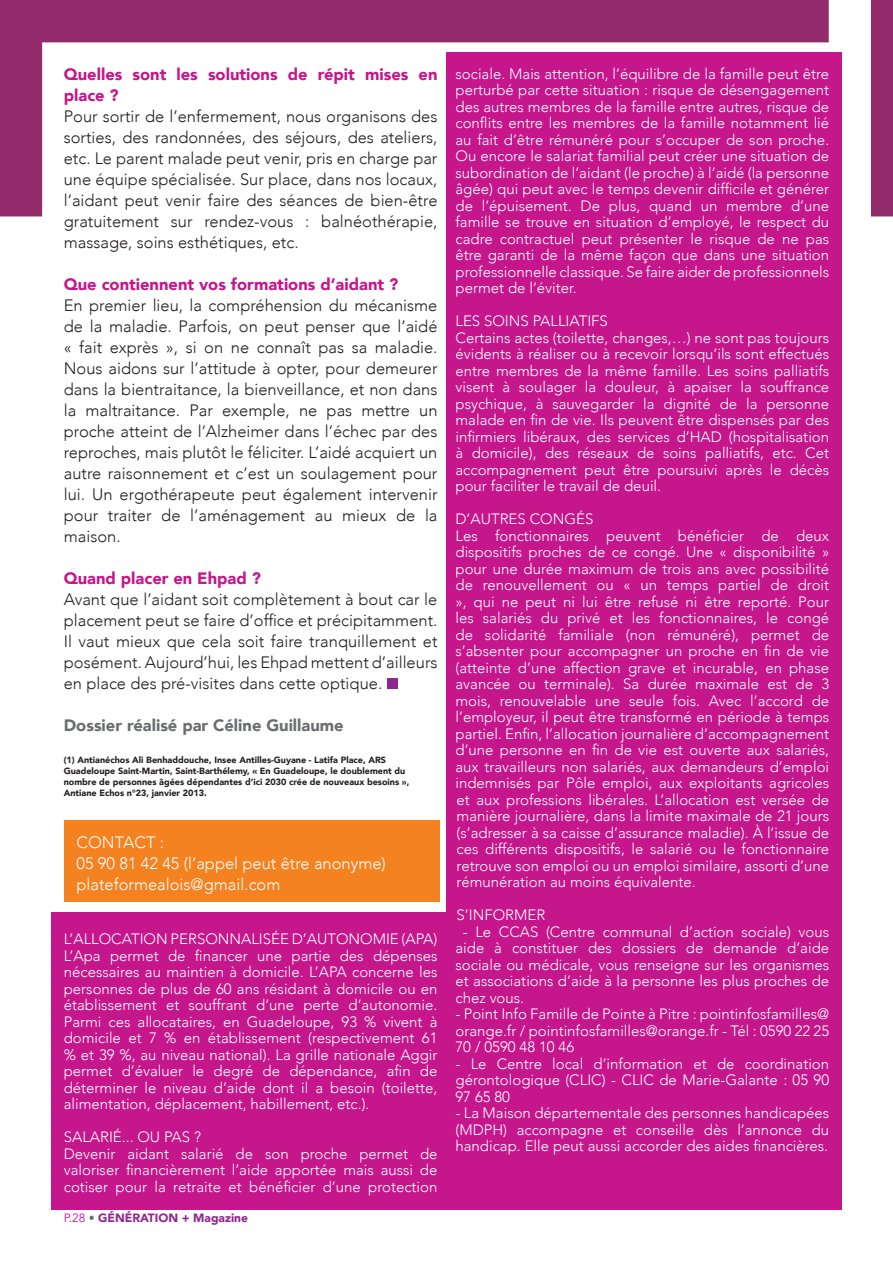
<style>
.page{position:relative;width:893px;height:1263px;background:#fff}
.page>*{position:absolute;margin:0;border:0;box-sizing:border-box;transform-origin:0 0}
.Corps_de_txt{font:300 16.5px/21px "Avenir";color:#231f20;text-align:justify}
.Corps_de_txt-2{font:900 16.5px/21px "Avenir";color:#c5168c}
.zoom_focus{font:300 16.5px "Avenir";color:#fff}
.Corps_de_txt-3{font:900 16.5px "Avenir";color:#6c6d70}
.Corps_de_txt-4{font:300 15px/16.5px "Avenir";color:#fff;text-align:justify}
.t1{font:900 12px "Avenir";color:#90268f}
.Legend{font:900 9px/10.8px "Avenir";color:#231f20}
.s1{font-weight:400;color:#c5168c}
.s2{font-weight:400;color:#6c6d70}
</style>
<div class="page">
<img style="left:0;top:0;width:872px;height:902px">
<div style="left:446px;top:52px;width:396px;height:1158px;background:#c5168c"></div>
<div style="left:51px;top:912px;width:395px;height:298px;background:#c5168c"></div>
<div style="left:872px;top:0;width:21px;height:217px;background:#932a6b"></div>
<div style="left:64px;top:820px;width:376px;height:81px;background:#f58220"></div>
<div style="left:387px;top:678px;width:11px;height:11px;background:#90268f"></div>
<p class="Corps_de_txt-2" style="left:64px;top:64px;width:375px">Quelles sont les solutions de répit mises en place ?</p>
<p class="Corps_de_txt" style="left:64px;top:106px;width:375px">Pour sortir de l’enfermement, nous organisons des sorties, des randonnées, des séjours, des ateliers, etc. Le parent malade peut venir, pris en charge par une équipe spécialisée. Sur place, dans nos locaux, l’aidant peut venir faire des séances de bien-être gratuitement sur rendez-vous : balnéothérapie, massage, soins esthétiques, etc.</p>
<p class="Corps_de_txt-2" style="left:64px;top:274px;width:336px">Que contiennent vos formations d’aidant ?</p>
<p class="Corps_de_txt" style="left:64px;top:295px;width:375px">En premier lieu, la compréhension du mécanisme de la maladie. Parfois, on peut penser que l’aidé « fait exprès », si on ne connaît pas sa maladie.<br>Nous aidons sur l’attitude à opter, pour demeurer dans la bientraitance, la bienveillance, et non dans la maltraitance. Par exemple, ne pas mettre un proche atteint de l’Alzheimer dans l’échec par des reproches, mais plutôt le féliciter. L’aidé acquiert un autre raisonnement et c’est un soulagement pour lui. Un ergothérapeute peut également intervenir pour traiter de l’aménagement au mieux de la maison.</p>
<p class="Corps_de_txt-2" style="left:64px;top:568px;width:199px">Quand placer en Ehpad ?</p>
<p class="Corps_de_txt" style="left:64px;top:589px;width:375px">Avant que l’aidant soit complètement à bout car le placement peut se faire d’office et précipitamment.<br>Il vaut mieux que cela soit faire tranquillement et posément. Aujourd’hui, les Ehpad mettent d’ailleurs en place des pré-visites dans cette optique.</p>
<p class="Corps_de_txt-3" style="left:64px;top:711px;width:281px">Dossier réalisé par Céline Guillaume</p>
<p class="Legend" style="left:64px;top:754px;width:347px">(1) Antianéchos Ali Benhaddouche, Insee Antilles-Guyane - Latifa Place, ARS Guadeloupe Saint-Martin, Saint-Barthélemy, « En Guadeloupe, le doublement du nombre de personnes âgées dépendantes d’ici 2030 crée de nouveaux besoins », Antiane Echos n°23, janvier 2013.</p>
<p class="zoom_focus" style="left:77px;top:832px;width:89px">CONTACT :</p>
<p class="zoom_focus" style="left:77px;top:853px;width:311px">05 90 81 42 45 (l’appel peut être anonyme)</p>
<p class="zoom_focus" style="left:77px;top:874px;width:205px">plateformealois@gmail.com</p>
<p class="Corps_de_txt-4" style="left:64px;top:931px;width:375px">L’ALLOCATION PERSONNALISÉE D’AUTONOMIE (APA)</p>
<p class="Corps_de_txt-4" style="left:64px;top:947px;width:375px">L’Apa permet de financer une partie des dépenses nécessaires au maintien à domicile. L’APA concerne les personnes de plus de 60 ans résidant à domicile ou en établissement et souffrant d’une perte d’autonomie.<br>Parmi ces allocataires, en Guadeloupe, 93 % vivent à domicile et 7 % en établissement (respectivement 61 % et 39 %, au niveau national). La grille nationale Aggir permet d’évaluer le degré de dépendance, afin de déterminer le niveau d’aide dont il a besoin (toilette, alimentation, déplacement, habillement, etc.).</p>
<p class="Corps_de_txt-4" style="left:64px;top:1129px;width:139px">SALARIÉ... OU PAS ?</p>
<p class="Corps_de_txt-4" style="left:64px;top:1145px;width:375px">Devenir aidant salarié de son proche permet de valoriser financièrement l’aide apportée mais aussi de cotiser pour la retraite et bénéficier d’une protection</p>
<p class="t1" style="left:64px;top:1207px;width:186px"><span class="s1">P</span><span class="s1">.28</span> <span class="s2">•</span> GÉNÉRATION + Magazine</p>
<p class="Corps_de_txt-4" style="left:455px;top:65px;width:375px">sociale. Mais attention, l’équilibre de la famille peut être perturbé par cette situation : risque de désengagement des autres membres de la famille entre autres, risque de conflits entre les membres de la famille notamment lié au fait d’être rémunéré pour s’occuper de son proche.<br>Ou encore le salariat familial peut créer une situation de subordination de l’aidant (le proche) à l’aidé (la personne âgée) qui peut avec le temps devenir difficile et générer de l’épuisement. De plus, quand un membre d’une famille se trouve en situation d’employé, le respect du cadre contractuel peut présenter le risque de ne pas être garanti de la même façon que dans une situation professionnelle classique. Se faire aider de professionnels permet de l’éviter.</p>
<p class="Corps_de_txt-4" style="left:455px;top:313px;width:154px">LES SOINS PALLIATIFS</p>
<p class="Corps_de_txt-4" style="left:455px;top:329px;width:375px">Certains actes (toilette, changes,…) ne sont pas toujours évidents à réaliser ou à recevoir lorsqu’ils sont effectués entre membres de la même famille. Les soins palliatifs visent à soulager la douleur, à apaiser la souffrance psychique, à sauvegarder la dignité de la personne malade en fin de vie. Ils peuvent être dispensés par des infirmiers libéraux, des services d’HAD (hospitalisation à domicile), des réseaux de soins palliatifs, etc. Cet accompagnement peut être poursuivi après le décès pour faciliter le travail de deuil.</p>
<p class="Corps_de_txt-4" style="left:455px;top:511px;width:139px">D’AUTRES CONGÉS</p>
<p class="Corps_de_txt-4" style="left:455px;top:527px;width:375px">Les fonctionnaires peuvent bénéficier de deux dispositifs proches de ce congé. Une « disponibilité » pour une durée maximum de trois ans avec possibilité de renouvellement ou « un temps partiel de droit », qui ne peut ni lui être refusé ni être reporté. Pour les salariés du privé et les fonctionnaires, le congé de solidarité familiale (non rémunéré), permet de s’absenter pour accompagner un proche en fin de vie (atteinte d’une affection grave et incurable, en phase avancée ou terminale). Sa durée maximale est de 3 mois, renouvelable une seule fois. Avec l’accord de l’employeur, il peut être transformé en période à temps partiel. Enfin, l’allocation journalière d’accompagnement d’une personne en fin de vie est ouverte aux salariés, aux travailleurs non salariés, aux demandeurs d’emploi indemnisés par Pôle emploi, aux exploitants agricoles et aux professions libérales. L’allocation est versée de manière journalière, dans la limite maximale de 21 jours (s’adresser à sa caisse d’assurance maladie). À l’issue de ces différents dispositifs, le salarié ou le fonctionnaire retrouve son emploi ou un emploi similaire, assorti d’une rémunération au moins équivalente.</p>
<p class="Corps_de_txt-4" style="left:457px;top:907px;width:90px">S’INFORMER</p>
<p class="Corps_de_txt-4" style="left:455px;top:923px;width:375px;text-indent:7px">- Le CCAS (Centre communal d’action sociale) vous aide à constituer des dossiers de demande d’aide sociale ou médicale, vous renseigne sur les organismes et associations d’aide à la personne les plus proches de chez vous.</p>
<p class="Corps_de_txt-4" style="left:455px;top:1006px;width:375px">- Point Info Famille de Pointe à Pitre : pointinfosfamilles@ orange.fr / pointinfosfamilles@orange.fr - Tél : 0590 22 25<br>70 / 0590 48 10 46</p>
<p class="Corps_de_txt-4" style="left:455px;top:1055px;width:375px">- Le Centre local d’information et de coordination gérontologique (CLIC) - CLIC de Marie-Galante : 05 90<br>97 65 80</p>
<p class="Corps_de_txt-4" style="left:455px;top:1105px;width:375px">- La Maison départementale des personnes handicapées (MDPH) accompagne et conseille dès l’annonce du handicap. Elle peut aussi accorder des aides financières.</p>
</div>
